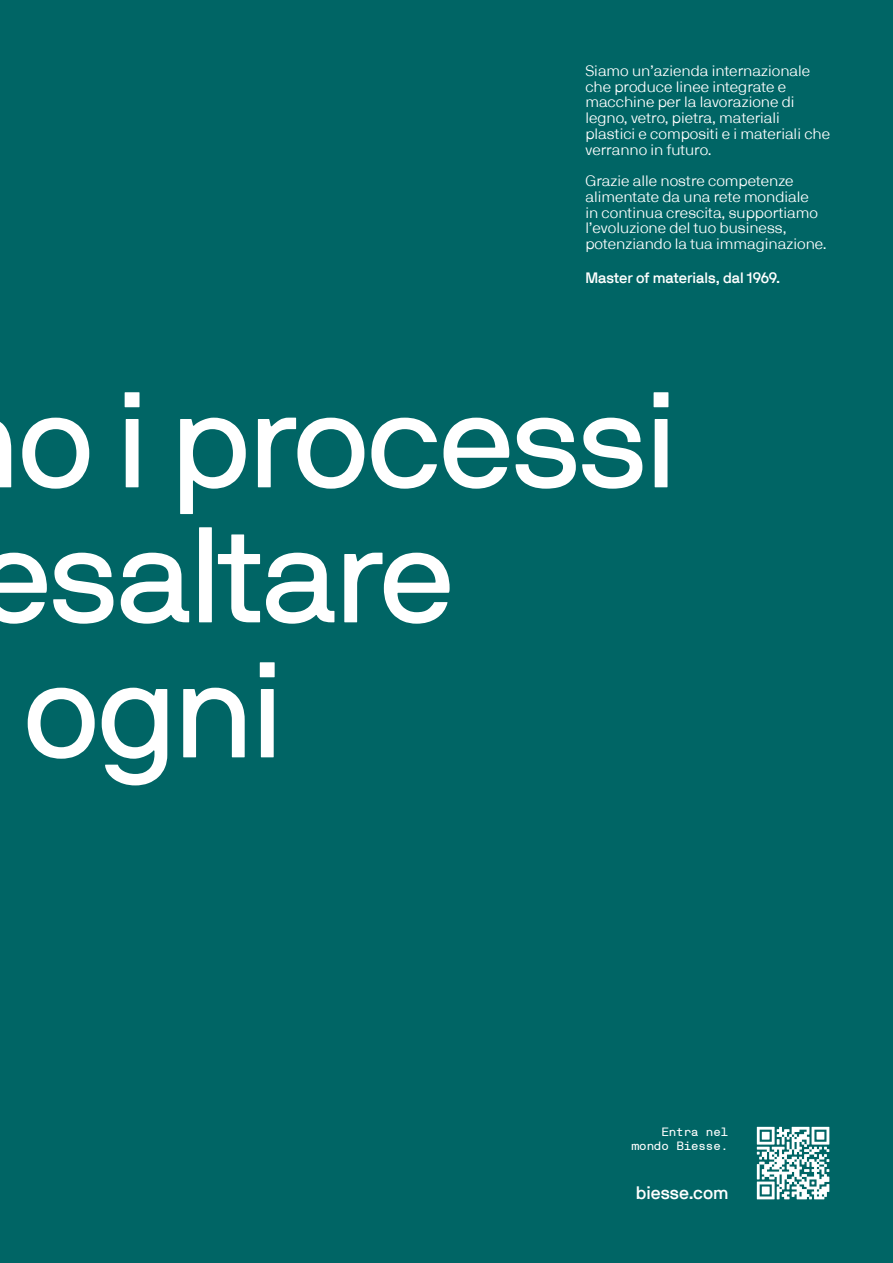
<style>
.page{position:relative;width:893px;height:1263px;background:#006565}
.page>*{position:absolute;margin:0;border:0;box-sizing:border-box;transform-origin:0 0}
.t1{font:135px "NB International Pro Reg";letter-spacing:-.02em;color:#fff}
.t2{font:18px "NB International Pro Med";color:#fff}
.t3{font:15px/15.8px "NB International Pro Lig";color:#fff}
.t4{font:15px "NB International Pro Med";color:#fff}
.t5{font:12px "NB International Pro Mono";letter-spacing:-.06em;color:#fff}
</style>
<div class="page">
<svg style="left:757px;top:1127px;width:72px;height:72px"></svg>
<p class="t3" style="left:585px;top:62px;width:246px">Siamo un’azienda internazionale che produce linee integrate e macchine per la lavorazione di legno, vetro, pietra, materiali plastici e compositi e i materiali che verranno in futuro.</p>
<p class="t3" style="left:585px;top:173px;width:243px">Grazie alle nostre competenze alimentate da una rete mondiale<br>in continua crescita, supportiamo l’evoluzione del tuo business, potenziando la tua immaginazione.</p>
<p class="t4" style="left:585px;top:269px;width:196px">Master of materials, dal 1969.</p>
<h1 class="t1" style="left:17px;top:363px;width:662px">o i processi</h1>
<h1 class="t1" style="left:-24px;top:498px;width:480px">esaltare</h1>
<h1 class="t1" style="left:23px;top:633px;width:262px">ogni</h1>
<p class="t5" style="left:661px;top:1124px;width:69px">Entra nel</p>
<p class="t5" style="left:632px;top:1138px;width:98px">mondo Biesse.</p>
<p class="t2" style="left:636px;top:1183px;width:94px">biesse.com</p>
</div>
